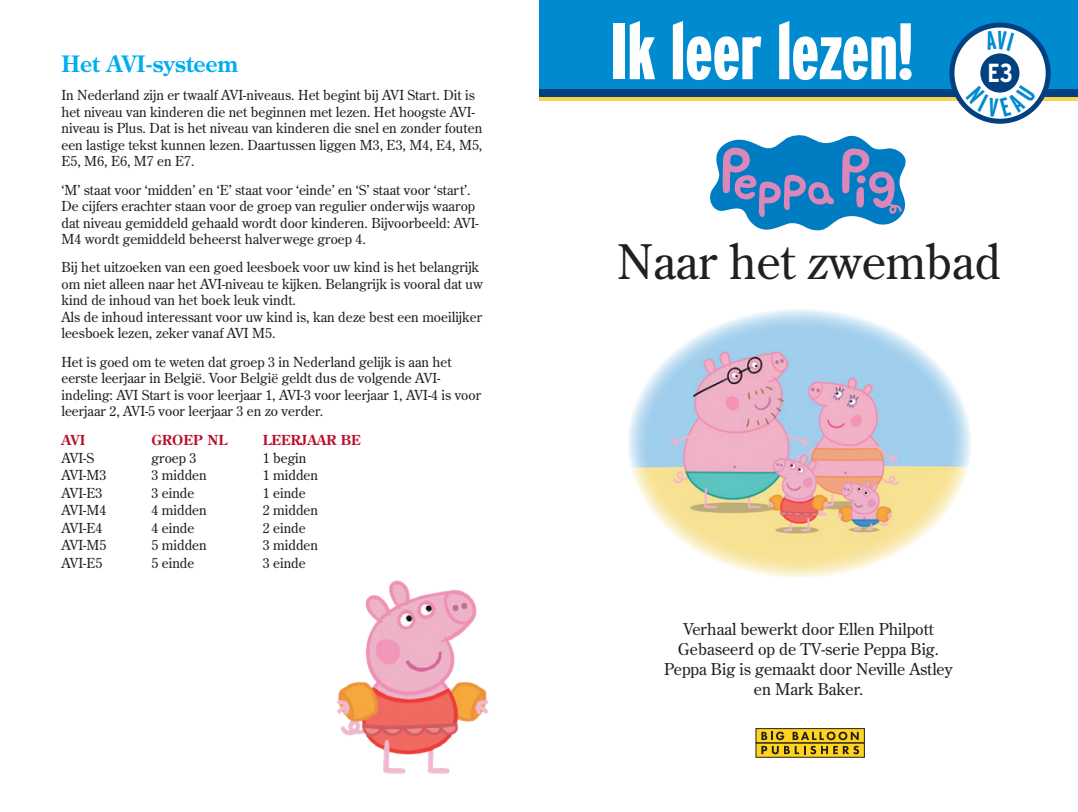
<style>
.page{position:relative;width:1078px;height:812px;background:#fff}
.page>*{position:absolute;margin:0;border:0;box-sizing:border-box;transform-origin:0 0}
.t1{font:900 79.88px "Interstate Compressed";color:#fff}
.t2{font:47.5px "Century Old Style Std";color:#231f20}
.t3{font:700 26.12px "Interstate Condensed";color:#fff}
.t4{font:700 22.5px "Century Old Style Std";letter-spacing:-.005em;color:#00aeef}
.t5{font:16.25px/20px "Century Old Style Std";color:#231f20;text-align:center}
.t6{font:13.75px/16.5px "Century Old Style Std";color:#231f20}
.t7{font:700 13.75px "Century Old Style Std";color:#ba0d2b}
</style>
<div class="page">
<img style="left:337px;top:580px;width:151px;height:194px">
<img style="left:628px;top:309px;width:343px;height:269px">
<svg style="left:710px;top:135px;width:196px;height:96px"></svg>
<svg style="left:755px;top:728px;width:110px;height:30px;background:#b79a20"></svg>
<div style="left:539px;top:0;width:538px;height:93px;background:#008ad0"></div>
<hr style="left:539px;top:97px;width:538px;height:3px;background:#fcd449">
<div style="left:539px;top:90px;width:538px;height:7px;background:#014081"></div>
<div style="left:951px;top:25px;width:96px;height:96px;background:#fff;border-radius:50%"></div>
<div style="left:949px;top:23px;width:101px;height:101px;border:5px solid #014081;border-radius:50%"></div>
<div style="left:980px;top:53px;width:39px;height:40px;background:#014081;border-radius:50%"></div>
<svg style="left:965px;top:85px;width:70px;height:32px"></svg>
<h3 class="t4" style="left:61px;top:49px;width:178px">Het AVI-systeem</h3>
<p class="t6" style="left:61px;top:87px;width:422px">In Nederland zijn er twaalf AVI-niveaus. Het begint bij AVI Start. Dit is het niveau van kinderen die net beginnen met lezen. Het hoogste AVI&shy;niveau is Plus. Dat is het niveau van kinderen die snel en zonder fouten een lastige tekst kunnen lezen. Daartussen liggen M3, E3, M4, E4, M5, E5, M6, E6, M7 en E7.</p>
<p class="t6" style="left:61px;top:181px;width:418px">‘M’ staat voor ‘midden’ en ‘E’ staat voor ‘einde’ en ‘S’ staat voor ‘start’.<br>De cijfers erachter staan voor de groep van regulier onderwijs waarop dat niveau gemiddeld gehaald wordt door kinderen. Bijvoorbeeld: AVI-M4 wordt gemiddeld beheerst halverwege groep 4.</p>
<p class="t6" style="left:61px;top:259px;width:423px">Bij het uitzoeken van een goed leesboek voor uw kind is het belangrijk om niet alleen naar het AVI-niveau te kijken. Belangrijk is vooral dat uw kind de inhoud van het boek leuk vindt.<br>Als de inhoud interessant voor uw kind is, kan deze best een moeilijker leesboek lezen, zeker vanaf AVI M5.</p>
<p class="t6" style="left:61px;top:353px;width:421px">Het is goed om te weten dat groep 3 in Nederland gelijk is aan het eerste leerjaar in België. Voor België geldt dus de volgende AVI&shy;indeling: AVI Start is voor leerjaar 1, AVI-3 voor leerjaar 1, AVI-4 is voor leerjaar 2, AVI-5 voor leerjaar 3 en zo verder.</p>
<p class="t7" style="left:61px;top:431px;width:25px">AVI</p>
<p class="t7" style="left:151px;top:431px;width:77px">GROEP NL</p>
<p class="t7" style="left:263px;top:431px;width:100px">LEERJAAR BE</p>
<p class="t6" style="left:61px;top:449px;width:34px">AVI-S</p>
<p class="t6" style="left:151px;top:449px;width:46px">groep 3</p>
<p class="t6" style="left:263px;top:449px;width:45px">1 begin</p>
<p class="t6" style="left:61px;top:467px;width:46px">AVI-M3</p>
<p class="t6" style="left:151px;top:467px;width:57px">3 midden</p>
<p class="t6" style="left:263px;top:467px;width:57px">1 midden</p>
<p class="t6" style="left:61px;top:484px;width:42px">AVI-E3</p>
<p class="t6" style="left:151px;top:484px;width:44px">3 einde</p>
<p class="t6" style="left:263px;top:484px;width:44px">1 einde</p>
<p class="t6" style="left:61px;top:502px;width:46px">AVI-M4</p>
<p class="t6" style="left:151px;top:502px;width:57px">4 midden</p>
<p class="t6" style="left:263px;top:502px;width:57px">2 midden</p>
<p class="t6" style="left:61px;top:519px;width:42px">AVI-E4</p>
<p class="t6" style="left:151px;top:519px;width:44px">4 einde</p>
<p class="t6" style="left:263px;top:519px;width:44px">2 einde</p>
<p class="t6" style="left:61px;top:537px;width:46px">AVI-M5</p>
<p class="t6" style="left:151px;top:537px;width:57px">5 midden</p>
<p class="t6" style="left:263px;top:537px;width:57px">3 midden</p>
<p class="t6" style="left:61px;top:554px;width:42px">AVI-E5</p>
<p class="t6" style="left:151px;top:554px;width:44px">5 einde</p>
<p class="t6" style="left:263px;top:554px;width:44px">3 einde</p>
<h1 class="t1" style="left:611px;top:7px;width:304px">Ik leer lezen!</h1>
<h3 class="t3" style="left:987px;top:58px;width:27px">E3</h3>
<h2 class="t2" style="left:617px;top:231px;width:385px">Naar het zwembad</h2>
<p class="t5" style="left:664px;top:618px;width:290px">Verhaal bewerkt door Ellen Philpott<br>Gebaseerd op de TV-serie Peppa Big.<br>Peppa Big is gemaakt door Neville Astley en Mark Baker.</p>
</div>
